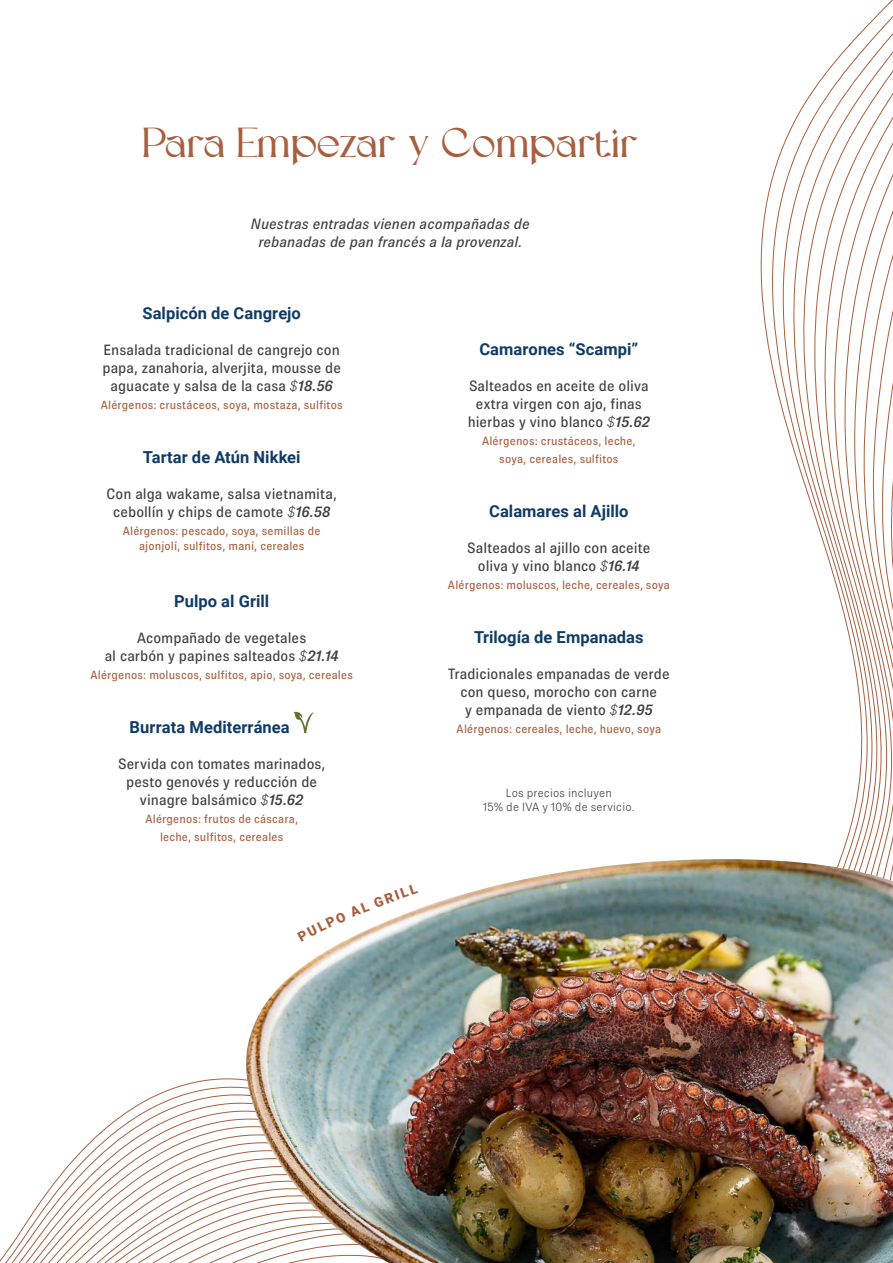
<style>
.page{position:relative;width:893px;height:1263px;background:#fff}
.page>*{position:absolute;margin:0;border:0;box-sizing:border-box;transform-origin:0 0}
.t1{font:42px "Gracheva";letter-spacing:.01em;color:#a85f3f}
.t2{font:700 16.5px "Roboto";letter-spacing:.005em;color:#113b66}
.t3{font:500 15px/18px "Brown Pro";letter-spacing:.005em;color:#3e3e3f;text-align:center}
.t4{font:italic 500 15px/18px "Brown Pro";letter-spacing:.005em;color:#3e3e3f;text-align:center}
.t5{font:500 12px/18px "Brown Pro";letter-spacing:.015em;color:#a85f3f;text-align:center}
.t6{font:300 12px/14.4px "Brown Pro";letter-spacing:.015em;color:#3e3e3f;text-align:center}
.s1{font-weight:300;font-style:italic}
.s2{font-weight:600;font-style:italic}
</style>
<div class="page">
<svg style="left:0;top:1078px;width:244px;height:185px"></svg>
<svg style="left:760px;top:0;width:133px;height:859px"></svg>
<img style="left:244px;top:859px;width:649px;height:404px">
<svg style="left:294px;top:712px;width:20px;height:21px"></svg>
<svg style="left:297px;top:883px;width:121px;height:59px"></svg>
<h1 class="t1" style="left:142px;top:127px;width:497px">Para Empezar y Compartir</h1>
<p class="t4" style="left:251px;top:215px;width:280px">Nuestras entradas vienen acompañadas de rebanadas de pan francés a la provenzal.</p>
<p class="t2" style="left:142px;top:302px;width:160px">Salpicón de Cangrejo</p>
<p class="t3" style="left:102px;top:341px;width:240px">Ensalada tradicional de cangrejo con papa, zanahoria, alverjita, mousse de aguacate y salsa de la casa <span class="s1">$</span><span class="s2">18.56</span></p>
<p class="t5" style="left:101px;top:396px;width:243px">Alérgenos: crustáceos, soya, mostaza, sulfitos</p>
<p class="t2" style="left:143px;top:446px;width:159px">Tartar de Atún Nikkei</p>
<p class="t3" style="left:107px;top:485px;width:232px">Con alga wakame, salsa vietnamita, cebollín y chips de camote <span class="s1">$</span><span class="s2">16.58</span></p>
<p class="t5" style="left:123px;top:524px;width:199px;line-height:14.4px">Alérgenos: pescado, soya, semillas de ajonjolí, sulfitos, maní, cereales</p>
<p class="t2" style="left:174px;top:590px;width:97px">Pulpo al Grill</p>
<p class="t3" style="left:105px;top:629px;width:235px">Acompañado de vegetales<br>al carbón y papines salteados <span class="s1">$</span><span class="s2">21.14</span></p>
<p class="t5" style="left:91px;top:666px;width:264px">Alérgenos: moluscos, sulfitos, apio, soya, cereales</p>
<p class="t2" style="left:130px;top:716px;width:162px">Burrata Mediterránea</p>
<p class="t3" style="left:118px;top:755px;width:209px">Servida con tomates marinados, pesto genovés y reducción de vinagre balsámico <span class="s1">$</span><span class="s2">15.62</span></p>
<p class="t5" style="left:145px;top:810px;width:154px">Alérgenos: frutos de cáscara, leche, sulfitos, cereales</p>
<p class="t2" style="left:479px;top:338px;width:160px">Camarones “Scampi”</p>
<p class="t3" style="left:468px;top:377px;width:184px">Salteados en aceite de oliva extra virgen con ajo, finas hierbas y vino blanco <span class="s1">$</span><span class="s2">15.62</span></p>
<p class="t5" style="left:482px;top:432px;width:155px">Alérgenos: crustáceos, leche, soya, cereales, sulfitos</p>
<p class="t2" style="left:489px;top:500px;width:141px">Calamares al Ajillo</p>
<p class="t3" style="left:467px;top:539px;width:185px">Salteados al ajillo con aceite oliva y vino blanco <span class="s1">$</span><span class="s2">16.14</span></p>
<p class="t5" style="left:448px;top:576px;width:223px">Alérgenos: moluscos, leche, cereales, soya</p>
<p class="t2" style="left:474px;top:626px;width:171px">Trilogía de Empanadas</p>
<p class="t3" style="left:448px;top:665px;width:223px">Tradicionales empanadas de verde con queso, morocho con carne<br>y empanada de viento <span class="s1">$</span><span class="s2">12.95</span></p>
<p class="t5" style="left:457px;top:720px;width:206px">Alérgenos: cereales, leche, huevo, soya</p>
<p class="t6" style="left:483px;top:785px;width:153px">Los precios incluyen<br>15% de IVA y 10% de servicio.</p>
</div>
